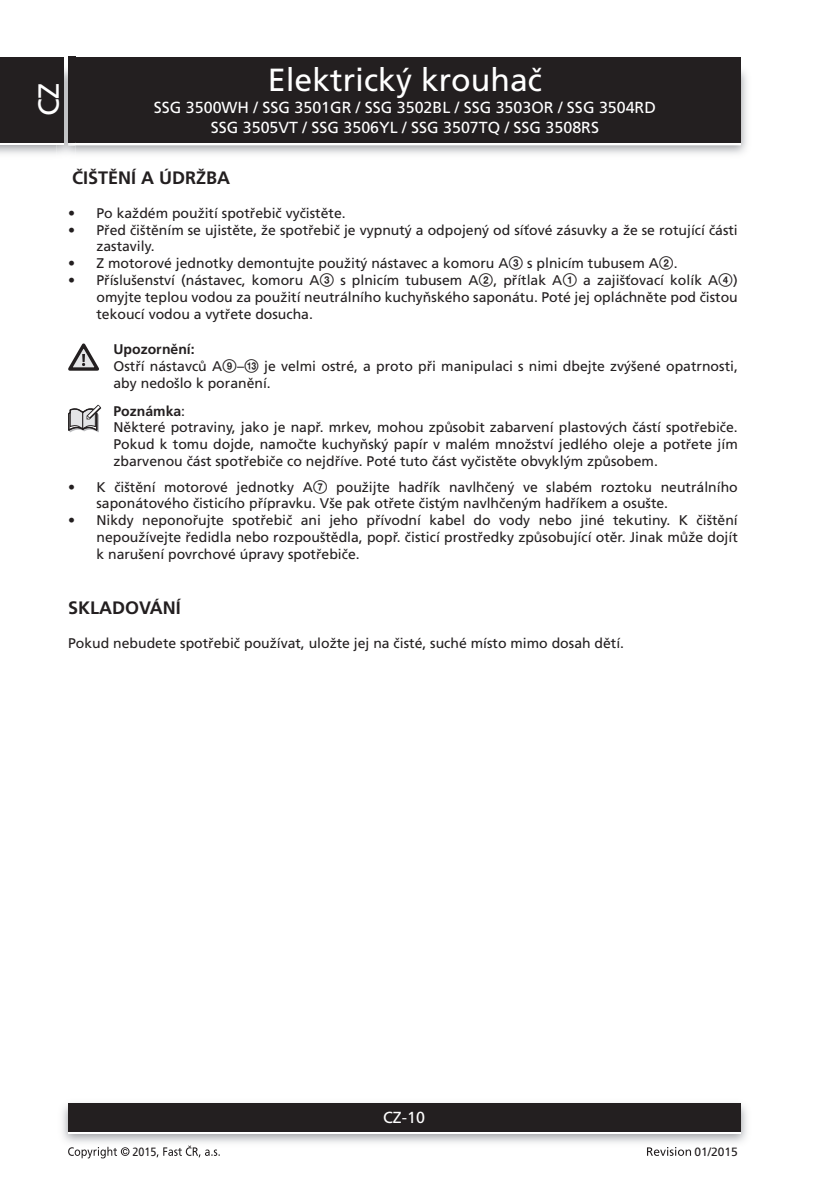
<style>
.page{position:relative;width:840px;height:1191px;background:#fff}
.page>*{position:absolute;margin:0;border:0;box-sizing:border-box;transform-origin:0 0}
.t1{font:32px "Frutiger CE";color:#fff}
.t2{font:29px "Frutiger CE";color:#fff}
.text_7{font:700 18px "Frutiger CE";color:#231f20}
.titulek_9{font:700 18px "Frutiger CE";color:#231f20}
.t3{font:16px/20px "Frutiger CE";color:#fff;text-align:center}
.odrazka_5mm{font:14px/16.8px "Frutiger CE";color:#231f20}
.text_7-2{font:14px/16.8px "Frutiger CE";color:#231f20}
.text_7-3{font:700 14px "Frutiger CE";color:#231f20}
.t4{font:12px "Frutiger CE";color:#231f20}
.t5{font:12px "Frutiger CE";color:#231f20;scale:.9 1}
.s1{font-family:"Zz 3"}
.s2{font-weight:400}
</style>
<div class="page">
<img style="left:0;top:63px;width:747px;height:91px">
<img style="left:740px;top:68px;width:1px;height:75px">
<div style="left:68px;top:59px;width:672px;height:86px;background:#fff"></div>
<div style="left:68px;top:57px;width:672px;height:86px;background:#231f20"></div>
<img style="left:62px;top:1103px;width:685px;height:40px">
<div style="left:68px;top:1106px;width:672px;height:28px;background:linear-gradient(to right,#fff,#fff)"></div>
<div style="left:68px;top:1103px;width:672px;height:28px;background:#231f20"></div>
<div style="left:0;top:59px;width:64px;height:86px;background:#fff"></div>
<div style="left:0;top:57px;width:64px;height:86px;background:#231f20"></div>
<svg style="left:68px;top:1146px;width:61px;height:12px"></svg>
<svg style="left:156px;top:1145px;width:64px;height:12px"></svg>
<svg style="left:647px;top:1147px;width:43px;height:8px"></svg>
<svg style="left:68px;top:343px;width:31px;height:28px"></svg>
<svg style="left:68px;top:405px;width:33px;height:27px"></svg>
<h2 class="t2" style="left:32px;top:116px;width:35px;rotate:-90deg">CZ</h2>
<h1 class="t1" style="left:268px;top:61px;width:275px">Elektrický krouhač</h1>
<p class="t3" style="left:154px;top:98px;width:503px">SSG 3500WH / SSG 3501GR / SSG 3502BL / SSG 3503OR / SSG 3504RD<br>SSG 3505VT / SSG 3506YL / SSG 3507TQ / SSG 3508RS</p>
<p class="text_7" style="left:72px;top:168px;width:160px">ČIŠTĚNÍ A ÚDRŽBA</p>
<p class="odrazka_5mm" style="left:68px;top:204px;width:276px">• Po každém použití spotřebič vyčistěte.</p>
<p class="odrazka_5mm" style="left:96px;top:221px;width:642px;text-indent:-28px">• Před čištěním se ujistěte, že spotřebič je vypnutý a odpojený od síťové zásuvky a že se rotující části zastavily.</p>
<p class="odrazka_5mm" style="left:68px;top:255px;width:608px">• Z motorové jednotky demontujte použitý nástavec a komoru A<span class="s1">3</span> s plnicím tubusem A<span class="s1">2</span>.</p>
<p class="odrazka_5mm" style="left:96px;top:272px;width:642px;text-align:justify;text-indent:-28px">• Příslušenství (nástavec, komoru A<span class="s1">3</span> s plnicím tubusem A<span class="s1">2</span>, přítlak A<span class="s1">1</span> a zajišťovací kolík A<span class="s1">4</span>) omyjte teplou vodou za použití neutrálního kuchyňského saponátu. Poté jej opláchněte pod čistou tekoucí vodou a vytřete dosucha.</p>
<p class="text_7-3" style="left:113px;top:341px;width:83px">Upozornění:</p>
<p class="text_7-2" style="left:113px;top:358px;width:625px">Ostří nástavců A<span class="s1">9</span>–<span class="s1">qd</span> je velmi ostré, a proto při manipulaci s nimi dbejte zvýšené opatrnosti, aby nedošlo k poranění.</p>
<p class="text_7-3" style="left:113px;top:403px;width:73px">Poznámka<span class="s2">:</span></p>
<p class="text_7-2" style="left:113px;top:419px;width:625px">Některé potraviny, jako je např. mrkev, mohou způsobit zabarvení plastových částí spotřebiče.<br>Pokud k tomu dojde, namočte kuchyňský papír v malém množství jedlého oleje a potřete jím zbarvenou část spotřebiče co nejdříve. Poté tuto část vyčistěte obvyklým způsobem.</p>
<p class="odrazka_5mm" style="left:96px;top:478px;width:642px;text-indent:-28px">• K čištění motorové jednotky A<span class="s1">7</span> použijte hadřík navlhčený ve slabém roztoku neutrálního saponátového čisticího přípravku. Vše pak otřete čistým navlhčeným hadříkem a osušte.</p>
<p class="odrazka_5mm" style="left:96px;top:512px;width:642px;text-align:justify;text-indent:-28px">• Nikdy neponořujte spotřebič ani jeho přívodní kabel do vody nebo jiné tekutiny. K čištění nepoužívejte ředidla nebo rozpouštědla, popř. čisticí prostředky způsobující otěr. Jinak může dojít k narušení povrchové úpravy spotřebiče.</p>
<p class="titulek_9" style="left:68px;top:597px;width:114px">SKLADOVÁNÍ</p>
<p class="odrazka_5mm" style="left:68px;top:634px;width:555px">Pokud nebudete spotřebič používat, uložte jej na čisté, suché místo mimo dosah dětí.</p>
<p class="t3" style="left:383px;top:1108px;width:43px">CZ-10</p>
<p class="t5" style="left:132px;top:1144px;width:28px">2015</p>
<p class="t4" style="left:694px;top:1144px;width:45px">01/2015</p>
</div>
